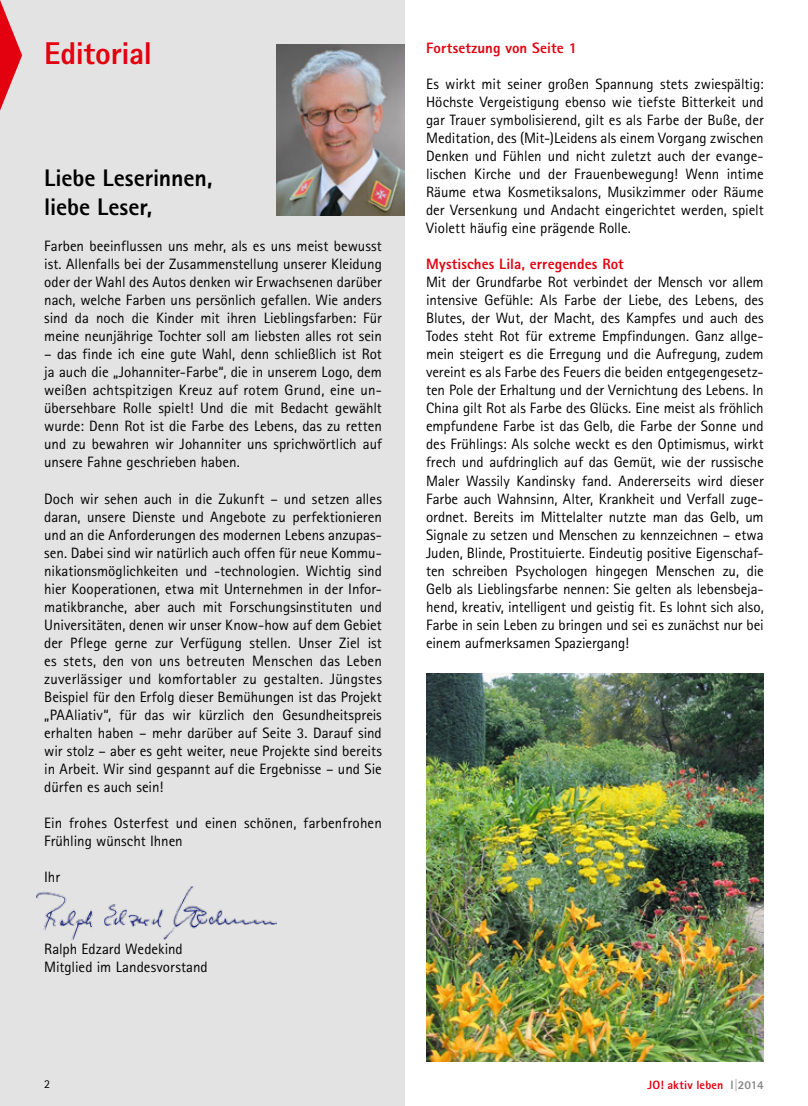
<style>
.page{position:relative;width:808px;height:1106px;background:#fff}
.page>*{position:absolute;margin:0;border:0;box-sizing:border-box;transform-origin:0 0}
.t1{font:800 31.5px "Agfa Rotis Sans Serif";letter-spacing:-.01em;color:#e3000f}
.t2{font:800 24px/28.8px "Agfa Rotis Sans Serif";letter-spacing:-.005em;color:#000}
.t3{font:15px/18px "Agfa Rotis Sans Serif";color:#000;text-align:justify}
.t4{font:800 15px "Agfa Rotis Sans Serif";letter-spacing:.005em;color:#e3000f}
.t5{font:800 12px "Agfa Rotis Sans Serif";letter-spacing:.01em;color:#e3000f}
.t6{font:12px "Agfa Rotis Sans Serif";color:#000}
.s1{color:#878786}
</style>
<div class="page">
<img style="left:426px;top:673px;width:338px;height:388px">
<div style="left:0;top:0;width:404px;height:1106px;background:#e3e3e3"></div>
<img style="left:276px;top:44px;width:128px;height:171px">
<img style="left:36px;top:886px;width:241px;height:53px">
<svg style="left:0;top:0;width:22px;height:111px"></svg>
<h1 class="t1" style="left:44px;top:33px;width:109px">Editorial</h1>
<h2 class="t2" style="left:44px;top:163px;width:170px">Liebe Leserinnen, liebe Leser,</h2>
<p class="t3" style="left:44px;top:237px;width:339px">Farben beeinflussen uns mehr, als es uns meist bewusst ist. Allenfalls bei der Zusammenstellung unserer Kleidung oder der Wahl des Autos denken wir Erwachsenen darüber nach, welche Farben uns persönlich gefallen. Wie anders sind da noch die Kinder mit ihren Lieblingsfarben: Für meine neunjährige Tochter soll am liebsten alles rot sein</p>
<p class="t3" style="left:44px;top:345px;width:339px">– das finde ich eine gute Wahl, denn schließlich ist Rot ja auch die „Johanniter-Farbe“, die in unserem Logo, dem weißen achtspitzigen Kreuz auf rotem Grund, eine un&shy;übersehbare Rolle spielt! Und die mit Bedacht gewählt wurde: Denn Rot ist die Farbe des Lebens, das zu retten und zu bewahren wir Johanniter uns sprichwörtlich auf unsere Fahne geschrieben haben.</p>
<p class="t3" style="left:44px;top:489px;width:339px">Doch wir sehen auch in die Zukunft – und setzen alles daran, unsere Dienste und Angebote zu perfektionieren und an die Anforderungen des modernen Lebens anzupas&shy;sen. Dabei sind wir natürlich auch offen für neue Kommu&shy;nikationsmöglichkeiten und -technologien. Wichtig sind hier Kooperationen, etwa mit Unternehmen in der Infor&shy;matikbranche, aber auch mit Forschungsinstituten und Universitäten, denen wir unser Know-how auf dem Gebiet der Pflege gerne zur Verfügung stellen. Unser Ziel ist es stets, den von uns betreuten Menschen das Leben zuverlässiger und komfortabler zu gestalten. Jüngstes Beispiel für den Erfolg dieser Bemühungen ist das Projekt „PAAliativ“, für das wir kürzlich den Gesundheitspreis erhalten haben – mehr darüber auf Seite 3. Darauf sind wir stolz – aber es geht weiter, neue Projekte sind bereits in Arbeit. Wir sind gespannt auf die Ergebnisse – und Sie dürfen es auch sein!</p>
<p class="t3" style="left:44px;top:813px;width:339px">Ein frohes Osterfest und einen schönen, farbenfrohen<br>Frühling wünscht Ihnen</p>
<p class="t3" style="left:44px;top:867px;width:17px">Ihr</p>
<p class="t3" style="left:44px;top:939px;width:165px">Ralph Edzard Wedekind<br>Mitglied im Landesvorstand</p>
<p class="t4" style="left:426px;top:39px;width:152px">Fortsetzung von Seite 1</p>
<p class="t3" style="left:426px;top:75px;width:339px">Es wirkt mit seiner großen Spannung stets zwiespältig:<br>Höchste Vergeistigung ebenso wie tiefste Bitterkeit und gar Trauer symbolisierend, gilt es als Farbe der Buße, der Meditation, des (Mit-)Leidens als einem Vorgang zwischen Denken und Fühlen und nicht zuletzt auch der evange&shy;lischen Kirche und der Frauenbewegung! Wenn intime Räume etwa Kosmetiksalons, Musikzimmer oder Räume der Versenkung und Andacht eingerichtet werden, spielt Violett häufig eine prägende Rolle.</p>
<p class="t4" style="left:426px;top:255px;width:199px">Mystisches Lila, erregendes Rot</p>
<p class="t3" style="left:426px;top:273px;width:339px">Mit der Grundfarbe Rot verbindet der Mensch vor allem intensive Gefühle: Als Farbe der Liebe, des Lebens, des Blutes, der Wut, der Macht, des Kampfes und auch des Todes steht Rot für extreme Empfindungen. Ganz allge&shy;mein steigert es die Erregung und die Aufregung, zudem vereint es als Farbe des Feuers die beiden entgegengesetz&shy;ten Pole der Erhaltung und der Vernichtung des Lebens. In China gilt Rot als Farbe des Glücks. Eine meist als fröhlich empfundene Farbe ist das Gelb, die Farbe der Sonne und des Frühlings: Als solche weckt es den Optimismus, wirkt frech und aufdringlich auf das Gemüt, wie der russische Maler Wassily Kandinsky fand. Andererseits wird dieser Farbe auch Wahnsinn, Alter, Krankheit und Verfall zuge&shy;ordnet. Bereits im Mittelalter nutzte man das Gelb, um Signale zu setzen und Menschen zu kennzeichnen – etwa Juden, Blinde, Prostituierte. Eindeutig positive Eigenschaf&shy;ten schreiben Psychologen hingegen Menschen zu, die Gelb als Lieblingsfarbe nennen: Sie gelten als lebensbeja&shy;hend, kreativ, intelligent und geistig fit. Es lohnt sich also, Farbe in sein Leben zu bringen und sei es zunächst nur bei einem aufmerksamen Spaziergang!</p>
<p class="t6" style="left:44px;top:1077px;width:7px">2</p>
<p class="t5" style="left:648px;top:1076px;width:118px">JO! aktiv leben <span class="s1">I|2014</span></p>
</div>
